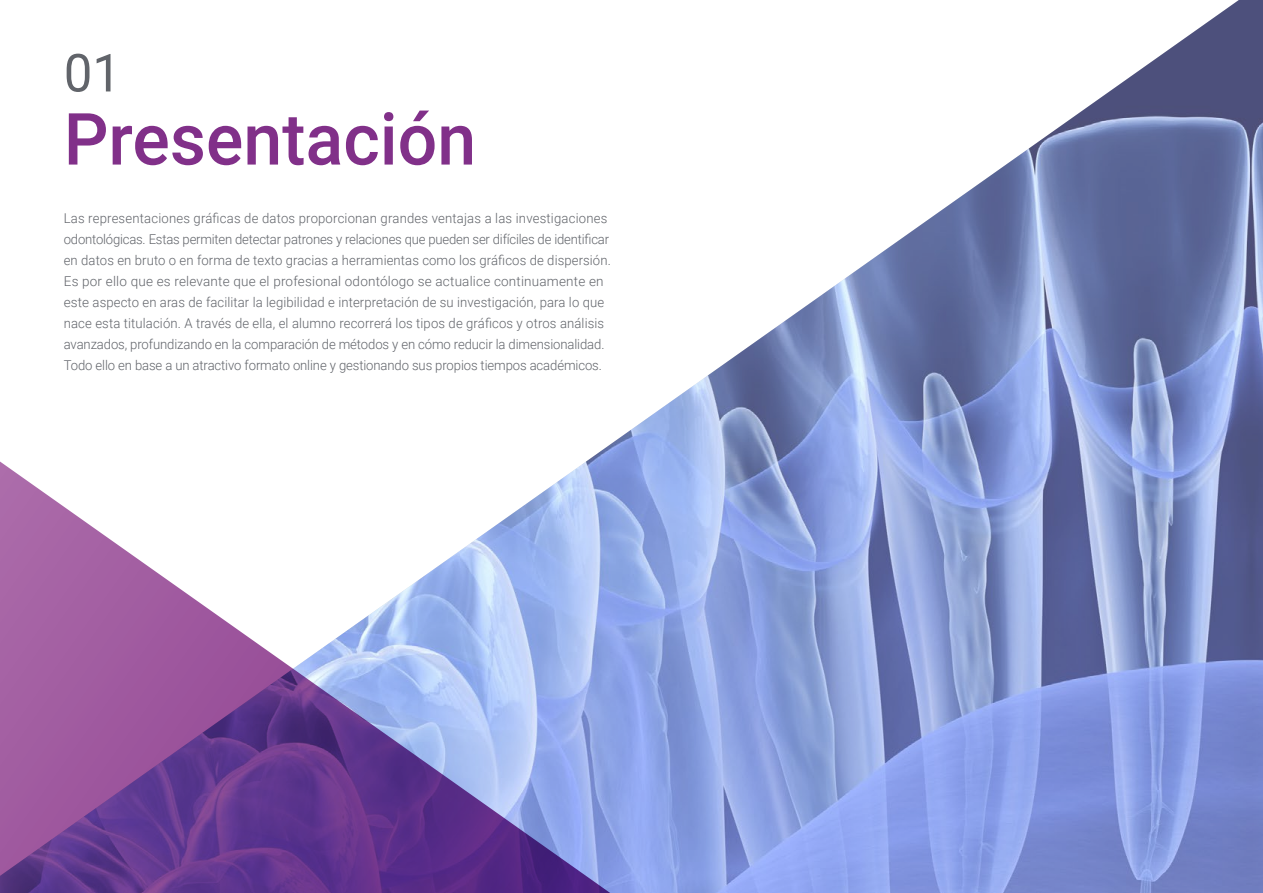
<style>
.page{position:relative;width:1263px;height:893px;background:#fff}
.page>*{position:absolute;margin:0;border:0;box-sizing:border-box;transform-origin:0 0}
.t1{font:500 72px "Roboto";color:#813089}
.t2{font:52.5px "Roboto";color:#61646a}
.t3{font:300 13.5px/21px "Roboto";letter-spacing:.01em;color:#61646a}
</style>
<div class="page">
<img style="left:608px;top:0;width:655px;height:893px">
<svg style="left:0;top:446px;width:640px;height:447px"></svg>
<h2 class="t2" style="left:64px;top:36px;width:59px">01</h2>
<h1 class="t1" style="left:64px;top:89px;width:414px">Presentación</h1>
<p class="t3" style="left:64px;top:207px;width:548px">Las representaciones gráficas de datos proporcionan grandes ventajas a las investigaciones odontológicas. Estas permiten detectar patrones y relaciones que pueden ser difíciles de identificar en datos en bruto o en forma de texto gracias a herramientas como los gráficos de dispersión.<br>Es por ello que es relevante que el profesional odontólogo se actualice continuamente en este aspecto en aras de facilitar la legibilidad e interpretación de su investigación, para lo que nace esta titulación. A través de ella, el alumno recorrerá los tipos de gráficos y otros análisis avanzados, profundizando en la comparación de métodos y en cómo reducir la dimensionalidad.<br>Todo ello en base a un atractivo formato online y gestionando sus propios tiempos académicos.</p>
</div>
